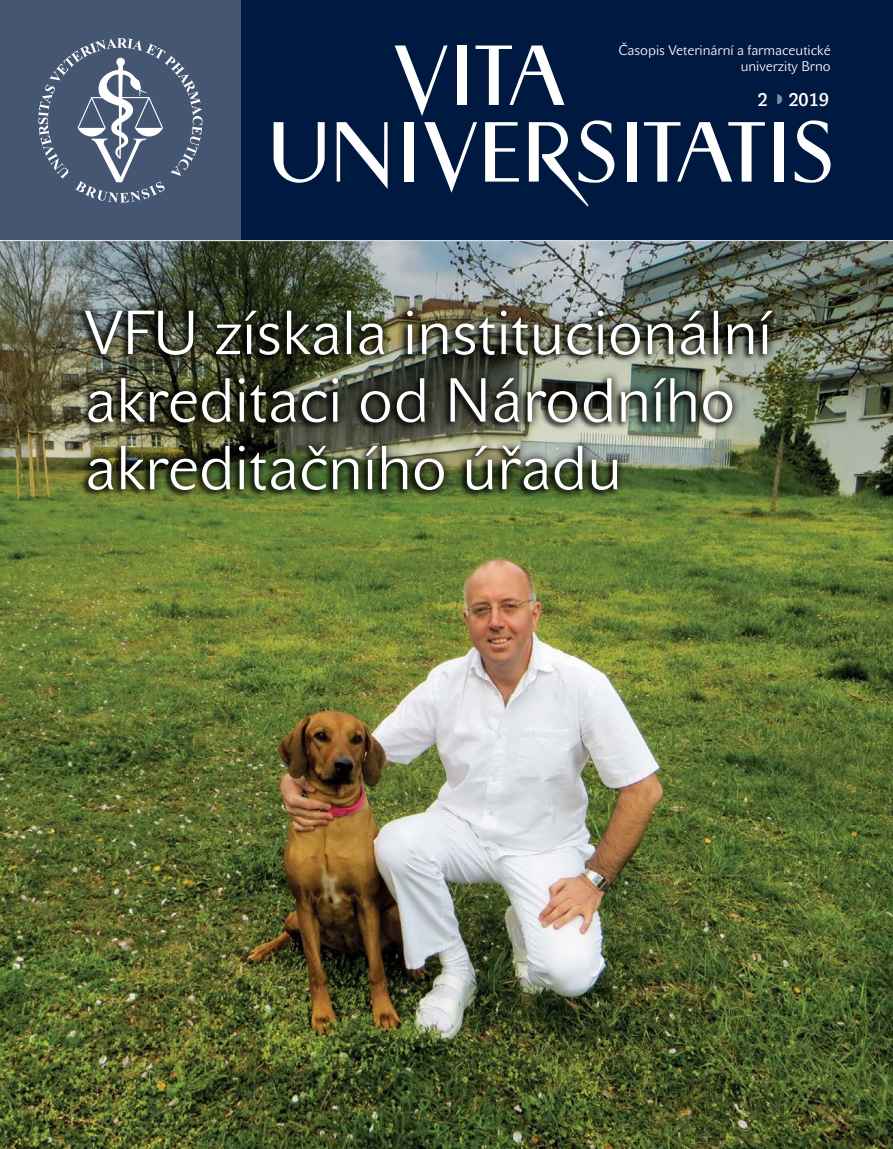
<style>
.page{position:relative;width:893px;height:1149px;background:#fff}
.page>*{position:absolute;margin:0;border:0;box-sizing:border-box;transform-origin:0 0}
.nad1{font:61.5px/67.5px "John Sans Lite Pro";color:#fff}
.hu{font:18px "John Sans Medium Pro";color:#fff}
.hu-2{font:13.8px/15.8px "John Sans Lite Pro";color:#fff;text-align:right}
</style>
<div class="page">
<img style="left:0;top:241px;width:893px;height:907px">
<div style="left:0;top:0;width:893px;height:240px;background:#001940"></div>
<svg style="left:795px;top:120px;width:36px;height:63px"></svg>
<svg style="left:274px;top:122px;width:51px;height:61px"></svg>
<svg style="left:337px;top:122px;width:51px;height:67px"></svg>
<svg style="left:529px;top:120px;width:86px;height:86px"></svg>
<svg style="left:395px;top:45px;width:53px;height:71px"></svg>
<svg style="left:424px;top:122px;width:53px;height:71px"></svg>
<div style="left:457px;top:45px;width:9px;height:60px;background:#fff"></div>
<div style="left:404px;top:122px;width:10px;height:59px;background:#fff"></div>
<div style="left:627px;top:122px;width:10px;height:59px;background:#fff"></div>
<div style="left:774px;top:122px;width:10px;height:59px;background:#fff"></div>
<svg style="left:485px;top:122px;width:34px;height:59px"></svg>
<svg style="left:475px;top:45px;width:89px;height:60px"></svg>
<svg style="left:644px;top:122px;width:121px;height:59px"></svg>
<div style="left:0;top:0;width:240px;height:240px;background:#445672"></div>
<svg style="left:38px;top:38px;width:165px;height:165px"></svg>
<div style="left:76px;top:301px;width:706px;height:199px;background:#000;opacity:.9"></div>
<p class="hu-2" style="left:618px;top:42px;width:214px">Časopis Veterinární a farmaceutické univerzity Brno</p>
<p class="hu" style="left:757px;top:89px;width:12px">2</p>
<p class="hu" style="left:788px;top:89px;width:42px">2019</p>
<p class="nad1" style="left:85px;top:299px;width:688px">VFU získala institucionální akreditaci od Národního akreditačního úřadu</p>
</div>
